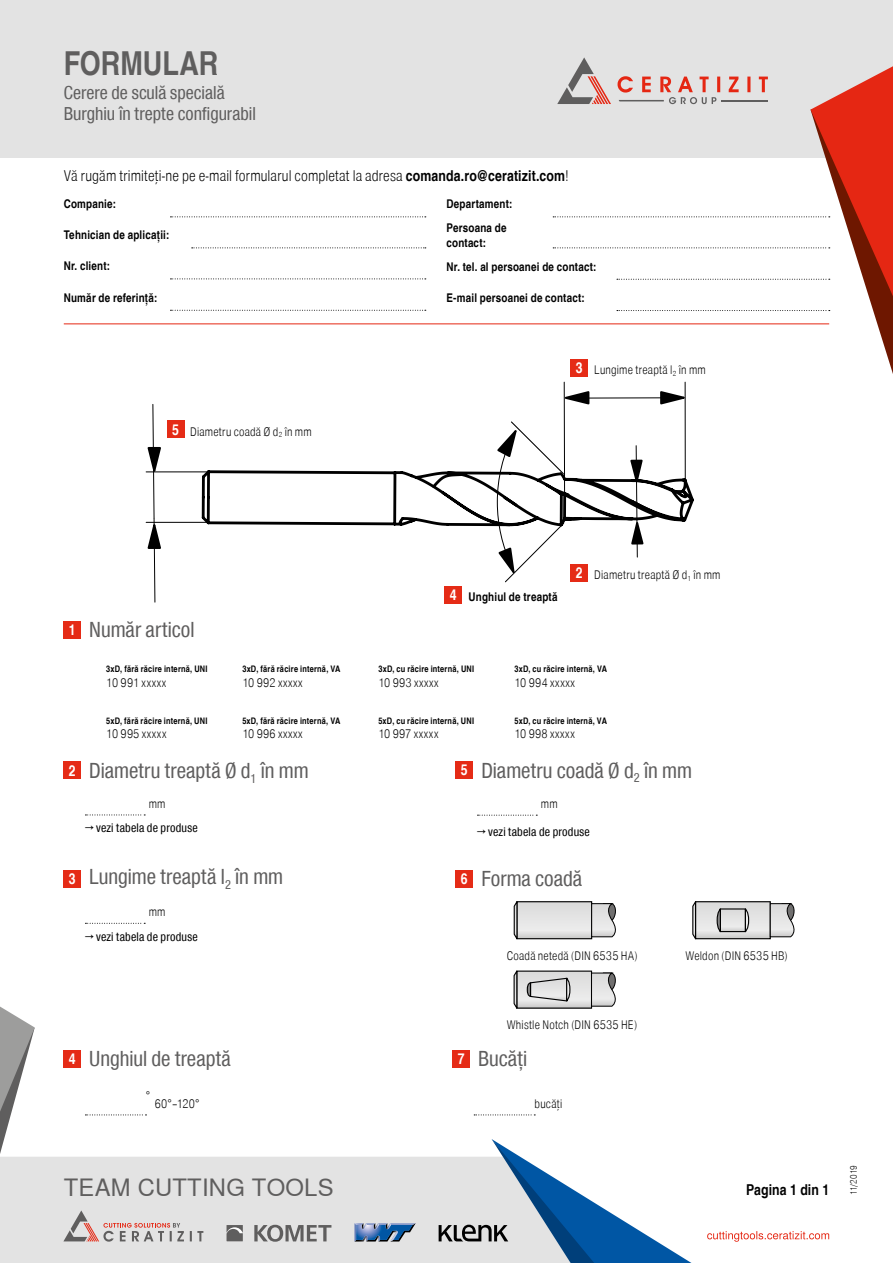
<style>
.page{position:relative;width:893px;height:1263px;background:#fff}
.page>*{position:absolute;margin:0;border:0;box-sizing:border-box;transform-origin:0 0}
.t1{font:700 33px "Nimbus Sans WNT Global Cond";color:#5f5e5e}
.t2{font:23.85px "Nimbus Sans WNT Global";letter-spacing:.01em;color:#5f5e5e}
.t3{font:21px "Nimbus Sans WNT Global Cond";color:#5f5e5e}
.t4{font:18px/21.6px "Nimbus Sans WNT Global Cond";color:#5f5e5e}
.t5{font:300 15px "Nimbus Sans WNT Global Cond";letter-spacing:.01em;color:#000}
.t6{font:700 15px "Nimbus Sans WNT Global Cond";letter-spacing:.005em;color:#000}
.t7{font:700 15px "Nimbus Sans WNT Global Cond";color:#fff}
.t8{font:700 12px/15px "Nimbus Sans WNT Global Cond";letter-spacing:.015em;color:#000}
.t9{font:300 12px "Nimbus Sans WNT Global Cond";letter-spacing:.02em;color:#000}
.t10{font:300 12px "Nimbus Sans WNT Global Cond";letter-spacing:.05em;color:#000}
.t11{font:12px "Nimbus Sans WNT Global Cond";letter-spacing:.015em;color:#000}
.t12{font:700 9px "Nimbus Sans WNT Global Cond";letter-spacing:.02em;color:#000}
.t13{font:300 9px "Nimbus Sans WNT Global Cond";letter-spacing:-.01em;color:#000}
.s1{font-weight:700}
.s2{font-weight:700;font-size:15px;color:#fff}
.s3{font-size:15px;color:#fff}
</style>
<div class="page">
<div style="left:0;top:0;width:893px;height:157px;background:#e3e3e3"></div>
<div style="left:0;top:1157px;width:439px;height:106px;background:#e3e3e3"></div>
<svg style="left:63px;top:1210px;width:140px;height:31px;background:#d2c8c8"></svg>
<svg style="left:254px;top:1225px;width:77px;height:17px"></svg>
<svg style="left:226px;top:1225px;width:17px;height:16px"></svg>
<svg style="left:354px;top:1223px;width:62px;height:18px"></svg>
<svg style="left:0;top:1006px;width:35px;height:148px"></svg>
<svg style="left:707px;top:1231px;width:122px;height:11px"></svg>
<svg style="left:439px;top:1139px;width:252px;height:124px"></svg>
<hr style="left:64px;top:324px;width:765px;height:1px;background:#e52713">
<svg style="left:553px;top:57px;width:340px;height:317px"></svg>
<svg style="left:170px;top:310px;width:256px;height:1px"></svg>
<svg style="left:170px;top:279px;width:256px;height:1px"></svg>
<svg style="left:192px;top:247px;width:234px;height:1px"></svg>
<svg style="left:170px;top:216px;width:256px;height:1px"></svg>
<svg style="left:474px;top:1114px;width:61px;height:1px"></svg>
<div style="left:453px;top:1050px;width:17px;height:17px;background:#e52b16"></div>
<div style="left:517px;top:902px;width:75px;height:37px;background:#e3e3e3"></div>
<div style="left:516px;top:901px;width:76px;height:38px;border:1px solid #000"></div>
<svg style="left:513px;top:901px;width:5px;height:39px"></svg>
<svg style="left:591px;top:903px;width:25px;height:35px"></svg>
<svg style="left:697px;top:903px;width:72px;height:34px;background:#e0e0e0"></svg>
<div style="left:695px;top:901px;width:76px;height:38px;border:1px solid #000"></div>
<svg style="left:692px;top:901px;width:5px;height:39px"></svg>
<svg style="left:769px;top:903px;width:26px;height:35px"></svg>
<div style="left:720px;top:909px;width:25px;height:22px;background:#e3e3e3"></div>
<div style="left:720px;top:908px;width:26px;height:24px;border:1px solid #000"></div>
<svg style="left:744px;top:908px;width:6px;height:25px"></svg>
<svg style="left:716px;top:908px;width:5px;height:25px"></svg>
<svg style="left:518px;top:972px;width:72px;height:35px"></svg>
<svg style="left:513px;top:970px;width:5px;height:39px"></svg>
<svg style="left:526px;top:977px;width:45px;height:25px"></svg>
<svg style="left:590px;top:972px;width:26px;height:35px"></svg>
<div style="left:456px;top:870px;width:17px;height:17px;background:#e52b16"></div>
<svg style="left:477px;top:815px;width:60px;height:1px"></svg>
<div style="left:456px;top:761px;width:17px;height:17px;background:#e52b16"></div>
<svg style="left:85px;top:1114px;width:61px;height:1px"></svg>
<div style="left:64px;top:1050px;width:17px;height:17px;background:#e52b16"></div>
<div style="left:64px;top:870px;width:17px;height:17px;background:#e52b16"></div>
<svg style="left:85px;top:923px;width:60px;height:1px"></svg>
<div style="left:64px;top:762px;width:17px;height:17px;background:#e52b16"></div>
<svg style="left:85px;top:814px;width:60px;height:1px"></svg>
<div style="left:64px;top:621px;width:17px;height:17px;background:#e52b16"></div>
<hr style="left:146px;top:471px;width:62px;height:1px;background:#000">
<hr style="left:146px;top:522px;width:62px;height:1px;background:#000">
<svg style="left:146px;top:404px;width:17px;height:199px"></svg>
<svg style="left:199px;top:381px;width:495px;height:202px"></svg>
<div style="left:445px;top:586px;width:17px;height:17px;background:#e52b16"></div>
<div style="left:571px;top:359px;width:17px;height:17px;background:#e52b16"></div>
<div style="left:571px;top:564px;width:17px;height:17px;background:#e52b16"></div>
<div style="left:167px;top:421px;width:17px;height:17px;background:#e52b16"></div>
<h1 class="t1" style="left:64px;top:44px;width:156px">FORMULAR</h1>
<h3 class="t4" style="left:64px;top:82px;width:194px">Cerere de sculă specială<br>Burghiu în trepte configurabil</h3>
<h3 class="t5" style="left:64px;top:167px;width:506px">Vă rugăm trimiteţi-ne pe e-mail formularul completat la adresa <span class="s1">comanda.ro@ceratizit.com</span>!</h3>
<h3 class="t8" style="left:64px;top:197px;width:54px">Companie:</h3>
<h3 class="t8" style="left:64px;top:228px;width:107px">Tehnician de aplicaţii:</h3>
<h3 class="t8" style="left:64px;top:259px;width:48px">Nr. client:</h3>
<h3 class="t8" style="left:64px;top:290px;width:95px">Număr de referinţă:</h3>
<h3 class="t9" style="left:172px;top:424px;width:141px"><span class="s2">5</span> Diametru coadă Ø d<sub>2</sub> în mm</h3>
<h3 class="t8" style="left:446px;top:197px;width:67px">Departament:</h3>
<h3 class="t8" style="left:446px;top:220px;width:62px">Persoana de contact:</h3>
<h3 class="t8" style="left:446px;top:259px;width:151px">Nr. tel. al persoanei de contact:</h3>
<h3 class="t8" style="left:446px;top:290px;width:140px">E-mail persoanei de contact:</h3>
<h3 class="t7" style="left:576px;top:359px;width:8px">3</h3>
<h3 class="t9" style="left:594px;top:363px;width:113px">Lungime treaptă l<sub>2</sub> în mm</h3>
<h3 class="t3" style="left:69px;top:618px;width:127px"><span class="s2">1</span> Număr articol</h3>
<h3 class="t8" style="left:450px;top:590px;width:109px"><span class="s3">4</span> Unghiul de treaptă</h3>
<h3 class="t7" style="left:576px;top:564px;width:8px">2</h3>
<h3 class="t9" style="left:594px;top:568px;width:128px">Diametru treaptă Ø d<sub>1</sub> în mm</h3>
<p class="t12" style="left:106px;top:664px;width:103px">3xD, fără răcire internă, UNI</p>
<p class="t12" style="left:242px;top:664px;width:100px">3xD, fără răcire internă, VA</p>
<p class="t12" style="left:378px;top:664px;width:97px">3xD, cu răcire internă, UNI</p>
<p class="t12" style="left:514px;top:664px;width:94px">3xD, cu răcire internă, VA</p>
<h3 class="t10" style="left:106px;top:676px;width:61px">10 991 xxxxx</h3>
<h3 class="t10" style="left:242px;top:676px;width:62px">10 992 xxxxx</h3>
<h3 class="t10" style="left:378px;top:676px;width:62px">10 993 xxxxx</h3>
<h3 class="t10" style="left:515px;top:676px;width:62px">10 994 xxxxx</h3>
<p class="t12" style="left:106px;top:715px;width:103px">5xD, fără răcire internă, UNI</p>
<p class="t12" style="left:242px;top:715px;width:100px">5xD, fără răcire internă, VA</p>
<p class="t12" style="left:378px;top:715px;width:97px">5xD, cu răcire internă, UNI</p>
<p class="t12" style="left:514px;top:715px;width:94px">5xD, cu răcire internă, VA</p>
<h3 class="t10" style="left:106px;top:727px;width:62px">10 995 xxxxx</h3>
<h3 class="t10" style="left:242px;top:727px;width:62px">10 996 xxxxx</h3>
<h3 class="t10" style="left:378px;top:727px;width:61px">10 997 xxxxx</h3>
<h3 class="t10" style="left:515px;top:727px;width:62px">10 998 xxxxx</h3>
<h3 class="t3" style="left:69px;top:758px;width:241px"><span class="s2">2</span> Diametru treaptă Ø d<sub>1</sub> în mm</h3>
<h3 class="t9" style="left:149px;top:796px;width:18px">mm</h3>
<h3 class="t11" style="left:85px;top:821px;width:114px">→ vezi tabela de produse</h3>
<h3 class="t3" style="left:69px;top:864px;width:216px"><span class="s2">3</span> Lungime treaptă l<sub>2</sub> în mm</h3>
<h3 class="t9" style="left:149px;top:905px;width:18px">mm</h3>
<h3 class="t11" style="left:85px;top:930px;width:114px">→ vezi tabela de produse</h3>
<h3 class="t3" style="left:461px;top:758px;width:233px"><span class="s2">5</span> Diametru coadă Ø d<sub>2</sub> în mm</h3>
<h3 class="t9" style="left:541px;top:797px;width:18px">mm</h3>
<h3 class="t11" style="left:477px;top:825px;width:114px">→ vezi tabela de produse</h3>
<h3 class="t3" style="left:461px;top:867px;width:123px"><span class="s2">6</span> Forma coadă</h3>
<h3 class="t9" style="left:507px;top:948px;width:132px">Coadă netedă (DIN 6535 HA)</h3>
<h3 class="t9" style="left:685px;top:948px;width:104px">Weldon (DIN 6535 HB)</h3>
<h3 class="t3" style="left:69px;top:1046px;width:164px"><span class="s2">4</span> Unghiul de treaptă</h3>
<h3 class="t9" style="left:146px;top:1089px;width:6px">°</h3>
<h3 class="t9" style="left:155px;top:1096px;width:46px">60°–120°</h3>
<h2 class="t2" style="left:64px;top:1173px;width:271px">TEAM CUTTING TOOLS</h2>
<h3 class="t9" style="left:507px;top:1018px;width:132px">Whistle Notch (DIN 6535 HE)</h3>
<h3 class="t3" style="left:458px;top:1046px;width:71px"><span class="s2">7</span> Bucăţi</h3>
<h3 class="t9" style="left:535px;top:1096px;width:29px">bucăţi</h3>
<h3 class="t6" style="left:746px;top:1181px;width:85px">Pagina 1 din 1</h3>
<p class="t13" style="left:848px;top:1195px;width:32px;rotate:-90deg">11/2019</p>
</div>
